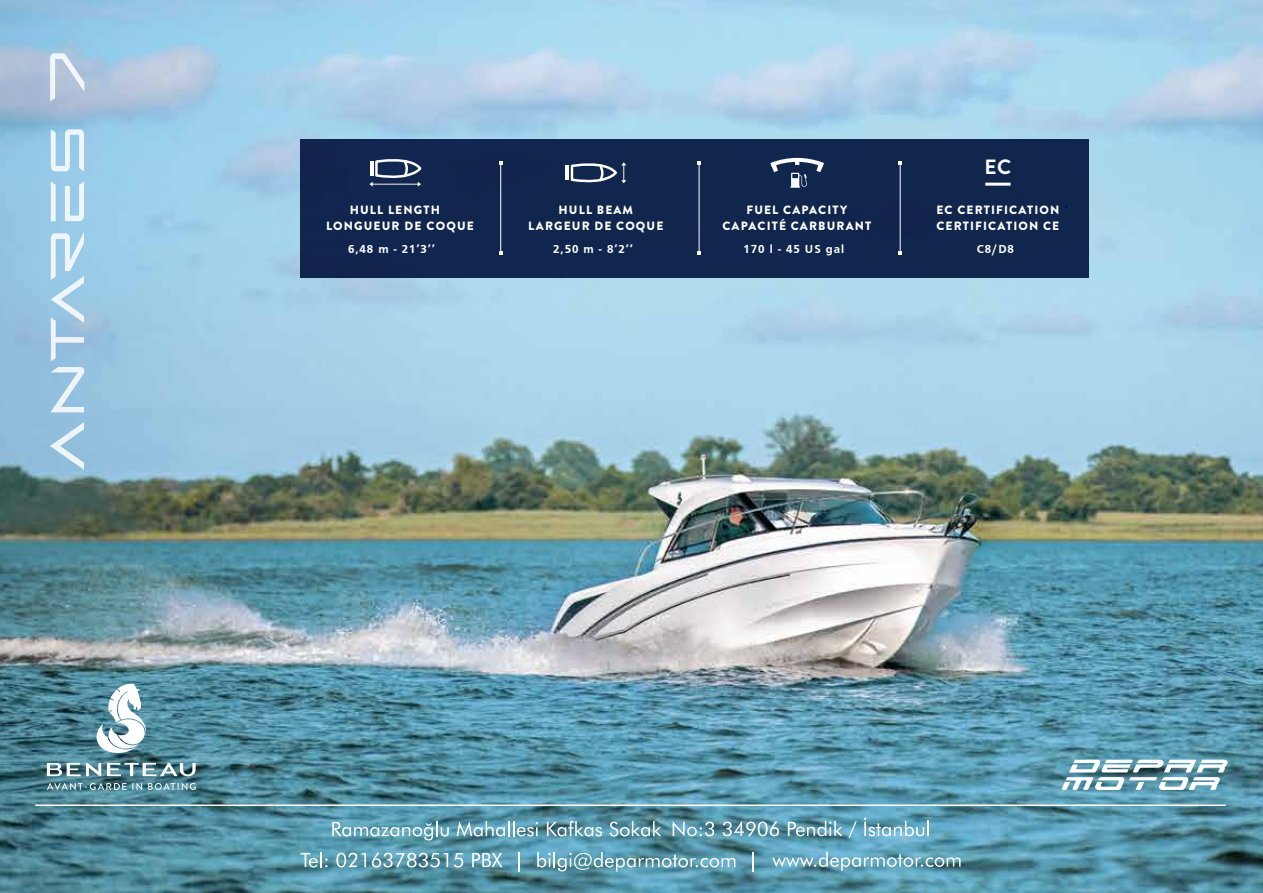
<style>
.page{position:relative;width:1263px;height:893px;background:#fff}
.page>*{position:absolute;margin:0;border:0;box-sizing:border-box;transform-origin:0 0}
.t1{font:700 20.7px "Brandon Grotesque";color:#fff}
.t2{font:900 12px/16.5px "Brandon Grotesque";letter-spacing:.095em;color:#fff}
.t3{font:700 12px "Frutiger";letter-spacing:.075em;color:#fff}
</style>
<div class="page">
<img style="left:0;top:0;width:1263px;height:893px">
<div style="left:301px;top:140px;width:788px;height:138px;background:#11264d"></div>
<hr style="left:500px;top:163px;width:1px;height:90px;background:#fff">
<hr style="left:699px;top:163px;width:1px;height:90px;background:#fff">
<hr style="left:900px;top:163px;width:1px;height:90px;background:#fff">
<hr style="left:566px;top:165px;width:3px;height:15px;background:#fff">
<svg style="left:570px;top:162px;width:56px;height:22px"></svg>
<hr style="left:985px;top:183px;width:25px;height:3px;background:#fff">
<svg style="left:770px;top:157px;width:54px;height:31px"></svg>
<svg style="left:369px;top:159px;width:53px;height:28px"></svg>
<svg style="left:50px;top:129px;width:35px;height:341px;background:#b0d2e9"></svg>
<svg style="left:50px;top:53px;width:34px;height:48px"></svg>
<svg style="left:332px;top:821px;width:117px;height:19px;background:#7bb0c1"></svg>
<svg style="left:456px;top:821px;width:82px;height:16px"></svg>
<svg style="left:547px;top:821px;width:55px;height:15px"></svg>
<svg style="left:609px;top:821px;width:52px;height:15px"></svg>
<svg style="left:673px;top:821px;width:41px;height:15px"></svg>
<svg style="left:723px;top:821px;width:56px;height:16px"></svg>
<svg style="left:788px;top:821px;width:54px;height:15px"></svg>
<svg style="left:848px;top:821px;width:9px;height:17px"></svg>
<svg style="left:864px;top:817px;width:65px;height:19px"></svg>
<svg style="left:301px;top:852px;width:27px;height:15px"></svg>
<svg style="left:336px;top:853px;width:30px;height:14px"></svg>
<svg style="left:372px;top:852px;width:76px;height:16px"></svg>
<svg style="left:454px;top:853px;width:9px;height:14px"></svg>
<svg style="left:472px;top:853px;width:30px;height:14px"></svg>
<hr style="left:518px;top:852px;width:2px;height:20px;background:#fff">
<hr style="left:752px;top:852px;width:2px;height:20px;background:#fff">
<svg style="left:537px;top:852px;width:198px;height:19px;background:#7ab"></svg>
<svg style="left:772px;top:851px;width:188px;height:20px;background:#77adc1"></svg>
<svg style="left:1062px;top:760px;width:166px;height:30px"></svg>
<hr style="left:35px;top:804px;width:1191px;height:2px;background:#fff">
<svg style="left:96px;top:683px;width:50px;height:72px"></svg>
<svg style="left:47px;top:783px;width:79px;height:7px"></svg>
<svg style="left:132px;top:783px;width:10px;height:7px"></svg>
<svg style="left:148px;top:783px;width:48px;height:7px"></svg>
<svg style="left:47px;top:763px;width:54px;height:13px"></svg>
<svg style="left:107px;top:763px;width:89px;height:13px"></svg>
<p class="t2" style="left:326px;top:202px;width:149px;text-indent:24px">HULL LENGTH<br>LONGUEUR DE COQUE</p>
<p class="t3" style="left:348px;top:242px;width:88px">6,48 m - 21’3’’</p>
<p class="t2" style="left:528px;top:202px;width:137px;text-align:center">HULL BEAM<br>LARGEUR DE COQUE</p>
<p class="t3" style="left:553px;top:242px;width:81px">2,50 m - 8’2’’</p>
<p class="t2" style="left:722px;top:202px;width:150px;text-align:center">FUEL CAPACITY<br>CAPACITÉ CARBURANT</p>
<p class="t3" style="left:744px;top:242px;width:102px">170 l - 45 US gal</p>
<h1 class="t1" style="left:984px;top:153px;width:28px">EC</h1>
<p class="t2" style="left:936px;top:202px;width:124px">EC CERTIFICATION<br>CERTIFICATION CE</p>
<p class="t3" style="left:977px;top:242px;width:39px">C8/D8</p>
</div>
